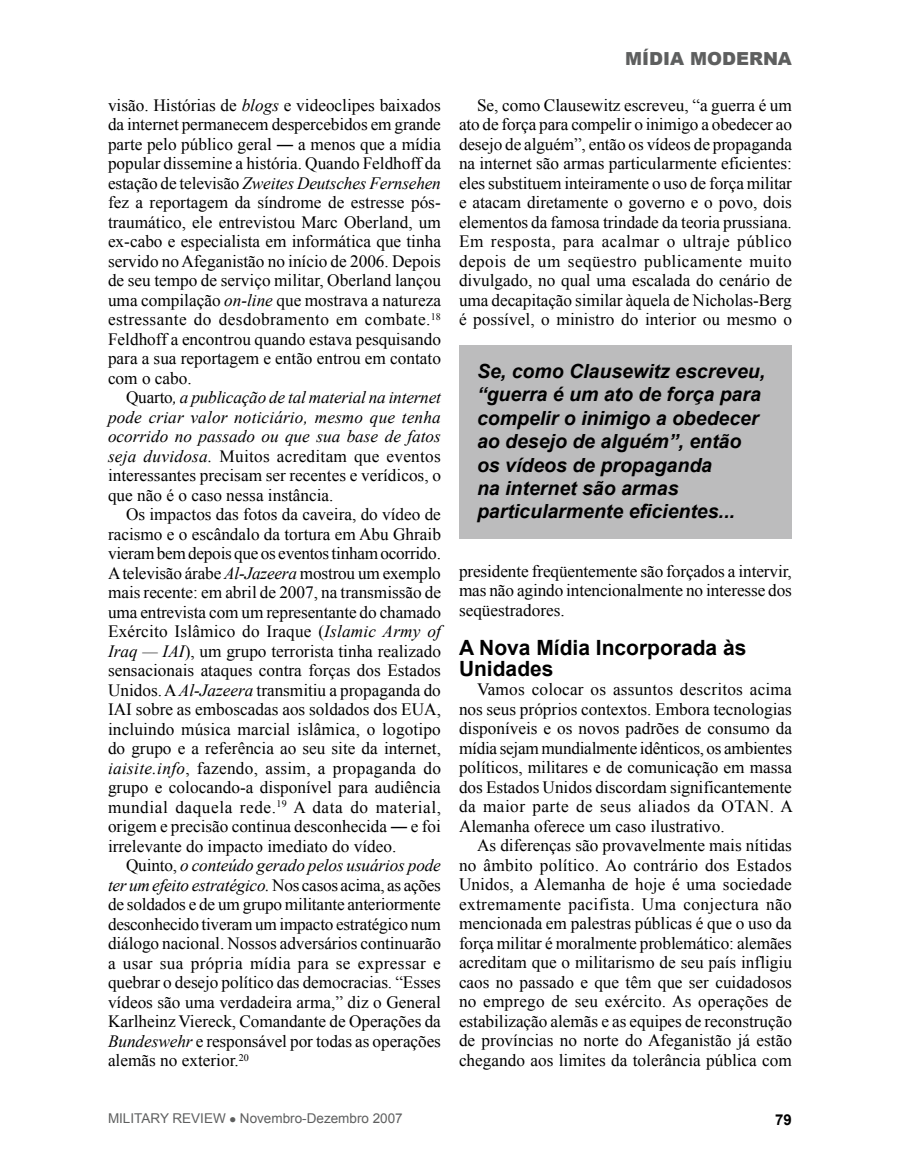
<style>
.page{position:relative;width:900px;height:1170px;background:#fff}
.page>*{position:absolute;margin:0;border:0;box-sizing:border-box;transform-origin:0 0}
.subhead{font:700 21px/21px "Arial";color:#000}
.t1{font:italic 700 19.5px/23.4px "Arial";color:#000}
.t2{font:900 18px "Arial";color:#5e5f5f}
.fob{font:17.25px/19.5px "Times New Roman";color:#000;text-align:justify}
.fob-2{font:italic 17.25px/19.5px "Times New Roman";color:#000;text-align:justify}
.t3{font:700 15px "Arial";color:#000}
.t4{font:13.5px "Arial";color:#5e5f5f}
.s1{font-style:italic}
.s2{font-style:normal}
</style>
<div class="page">
<div style="left:459px;top:346px;width:333px;height:193px;background:#bcbcbd"></div>
<p class="fob" style="left:108px;top:95px;width:335px">visão. Histórias de <span class="s1">blogs</span> e videoclipes baixados da internet permanecem despercebidos em grande parte pelo público geral ― a menos que a mídia popular dissemine a história. Quando Feldhoff da estação de televisão <span class="s1">Zweites Deutsches Fernsehen </span>fez a reportagem da síndrome de estresse pós&shy;traumático, ele entrevistou Marc Oberland, um ex-cabo e especialista em informática que tinha servido no Afeganistão no início de 2006. Depois de seu tempo de serviço militar, Oberland lançou uma compilação <span class="s1">on-line</span> que mostrava a natureza estressante do desdobramento em combate.<sup>18<br></sup>Feldhoff a encontrou quando estava pesquisando para a sua reportagem e então entrou em contato com o cabo.</p>
<p class="fob-2" style="left:108px;top:388px;width:335px;text-indent:18px"><span class="s2">Quarto</span>, a publicação de tal material na internet pode criar valor noticiário, mesmo que tenha ocorrido no passado ou que sua base de fatos seja duvidosa. <span class="s2">Muitos acreditam que eventos interessantes precisam ser recentes e verídicos, o que não é o caso nessa instância.</span></p>
<p class="fob" style="left:108px;top:505px;width:335px;text-indent:18px">Os impactos das fotos da caveira, do vídeo de racismo e o escândalo da tortura em Abu Ghraib vieram bem depois que os eventos tinham ocorrido.<br>A televisão árabe <span class="s1">Al-Jazeera</span> mostrou um exemplo mais recente: em abril de 2007, na transmissão de uma entrevista com um representante do chamado Exército Islâmico do Iraque (<span class="s1">Islamic Army of Iraq — IAI</span>), um grupo terrorista tinha realizado sensacionais ataques contra forças dos Estados Unidos. A<span class="s1">Al-Jazeera</span> transmitiu a propaganda do IAI sobre as emboscadas aos soldados dos EUA, incluindo música marcial islâmica, o logotipo do grupo e a referência ao seu site da internet, <span class="s1">iaisite.info</span>, fazendo, assim, a propaganda do grupo e colocando-a disponível para audiência mundial daquela rede.<sup>19</sup> A data do material, origem e precisão continua desconhecida ― e foi irrelevante do impacto imediato do vídeo.</p>
<p class="fob" style="left:108px;top:856px;width:335px;text-indent:18px">Quinto, <span class="s1">o conteúdo gerado pelos usuários pode ter um efeito estratégico.</span> Nos casos acima, as ações de soldados e de um grupo militante anteriormente desconhecido tiveram um impacto estratégico num diálogo nacional. Nossos adversários continuarão a usar sua própria mídia para se expressar e quebrar o desejo político das democracias. “Esses vídeos são uma verdadeira arma,” diz o General Karlheinz Viereck, Comandante de Operações da <span class="s1">Bundeswehr</span> e responsável por todas as operações alemãs no exterior.<sup>20</sup></p>
<p class="t2" style="left:625px;top:45px;width:168px">MÍDIA MODERNA</p>
<p class="fob" style="left:459px;top:95px;width:335px;text-indent:18px">Se, como Clausewitz escreveu, “a guerra é um ato de força para compelir o inimigo a obedecer ao desejo de alguém”, então os vídeos de propaganda na internet são armas particularmente eficientes: eles substituem inteiramente o uso de força militar e atacam diretamente o governo e o povo, dois elementos da famosa trindade da teoria prussiana.<br>Em resposta, para acalmar o ultraje público depois de um seqüestro publicamente muito divulgado, no qual uma escalada do cenário de uma decapitação similar àquela de Nicholas-Berg é possível, o ministro do interior ou mesmo o</p>
<p class="t1" style="left:477px;top:360px;width:290px">Se, como Clausewitz escreveu, “guerra é um ato de força para compelir o inimigo a obedecer ao desejo de alguém”, então os vídeos de propaganda<br>na internet são armas particularmente eficientes...</p>
<p class="fob" style="left:459px;top:561px;width:335px">presidente freqüentemente são forçados a intervir, mas não agindo intencionalmente no interesse dos seqüestradores.</p>
<p class="subhead" style="left:459px;top:638px;width:289px">A Nova Mídia Incorporada às<br>Unidades</p>
<p class="fob" style="left:459px;top:679px;width:335px;text-indent:18px">Vamos colocar os assuntos descritos acima nos seus próprios contextos. Embora tecnologias disponíveis e os novos padrões de consumo da mídia sejam mundialmente idênticos, os ambientes políticos, militares e de comunicação em massa dos Estados Unidos discordam significantemente da maior parte de seus aliados da OTAN. A Alemanha oferece um caso ilustrativo.</p>
<p class="fob" style="left:459px;top:835px;width:335px;text-indent:18px">As diferenças são provavelmente mais nítidas no âmbito político. Ao contrário dos Estados Unidos, a Alemanha de hoje é uma sociedade extremamente pacifista. Uma conjectura não mencionada em palestras públicas é que o uso da força militar é moralmente problemático: alemães acreditam que o militarismo de seu país infligiu caos no passado e que têm que ser cuidadosos no emprego de seu exército. As operações de estabilização alemãs e as equipes de reconstrução de províncias no norte do Afeganistão já estão chegando aos limites da tolerância pública com</p>
<p class="t4" style="left:108px;top:1110px;width:296px">Military Review ● Novembro-Dezembro 2007</p>
<p class="t3" style="left:775px;top:1110px;width:18px">79</p>
</div>
